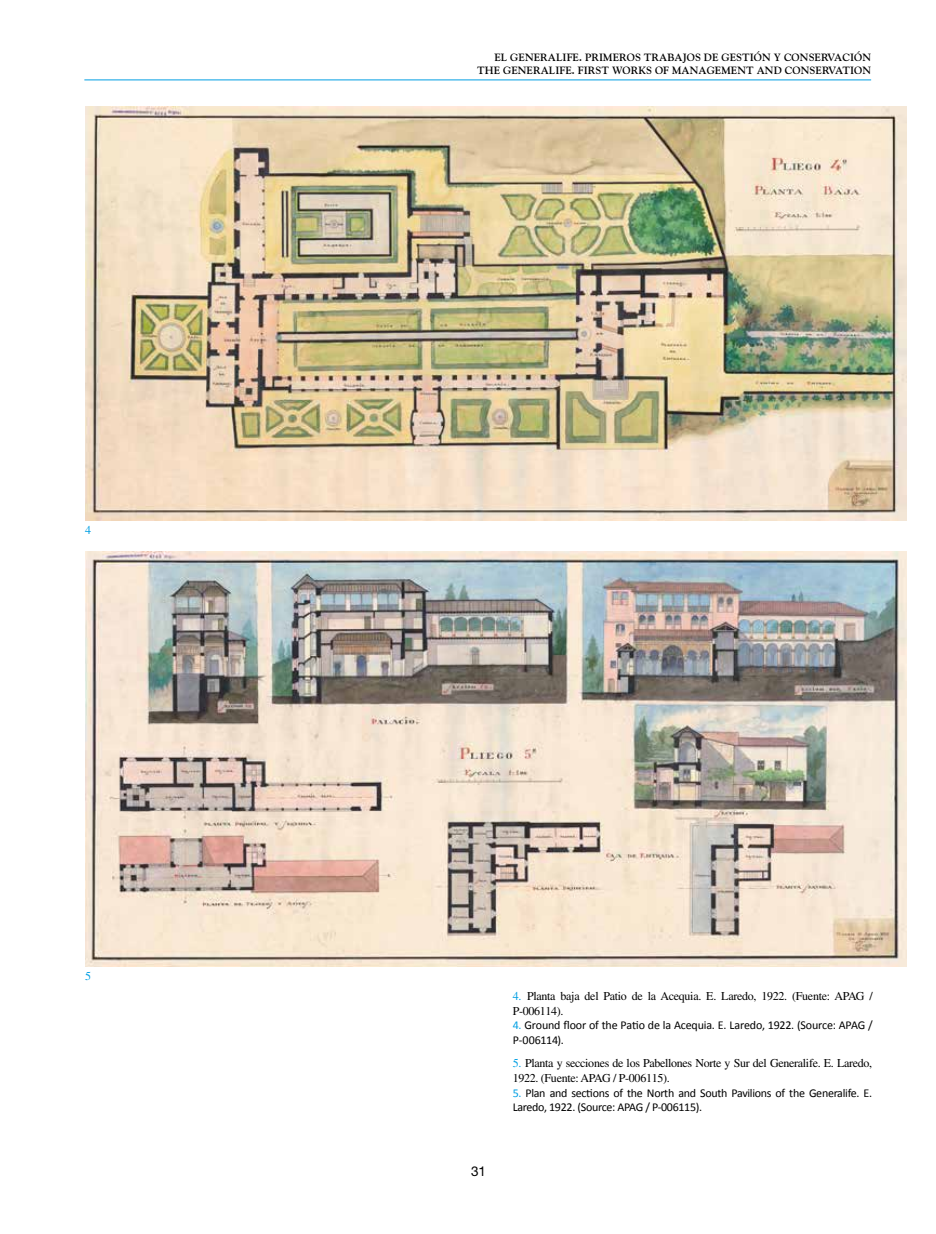
<style>
.page{position:relative;width:936px;height:1234px;background:#fff}
.page>*{position:absolute;margin:0;border:0;box-sizing:border-box;transform-origin:0 0}
.t1{font:13.5px "Helvetica Neue LT Std";color:#000}
.t2{font:12px/14.4px "Calibri";letter-spacing:-.025em;color:#000}
.t3{font:12px/15px "Times LT Std";letter-spacing:-.025em;color:#000}
.t4{font:12px "Times LT Std";color:#009fe3}
.t5{font:700 10.5px/12.6px "Goudy Std";letter-spacing:.005em;color:#000;text-align:right}
.s1{color:#009fe3}
</style>
<div class="page">
<hr style="left:84px;top:80px;width:787px;height:1px;background:#009fe3">
<img style="left:85px;top:106px;width:821px;height:415px">
<img style="left:85px;top:551px;width:821px;height:415px">
<p class="t4" style="left:85px;top:523px;width:7px">4</p>
<p class="t4" style="left:85px;top:968px;width:7px">5</p>
<p class="t5" style="left:477px;top:51px;width:395px">EL GENERALIFE. PRIMEROS TRABAJOS DE GESTIÓN Y CONSERVACIÓN<br>THE GENERALIFE. FIRST WORKS OF MANAGEMENT AND CONSERVATION</p>
<p class="t1" style="left:471px;top:1162px;width:17px">31</p>
<p class="t3" style="left:512px;top:987px;width:361px"><span class="s1">4.</span> Planta baja del Patio de la Acequia. E. Laredo, 1922. (Fuente: APAG /<br>P-006114).</p>
<p class="t2" style="left:512px;top:1017px;width:361px"><span class="s1">4.</span> Ground floor of the Patio de la Acequia. E. Laredo, 1922. (Source: APAG /<br>P-006114).</p>
<p class="t3" style="left:512px;top:1055px;width:361px"><span class="s1">5.</span> Planta y secciones de los Pabellones Norte y Sur del Generalife. E. Laredo,<br>1922. (Fuente: APAG / P-006115).</p>
<p class="t2" style="left:512px;top:1085px;width:361px"><span class="s1">5.</span> Plan and sections of the North and South Pavilions of the Generalife. E.<br>Laredo, 1922. (Source: APAG / P-006115).</p>
</div>
